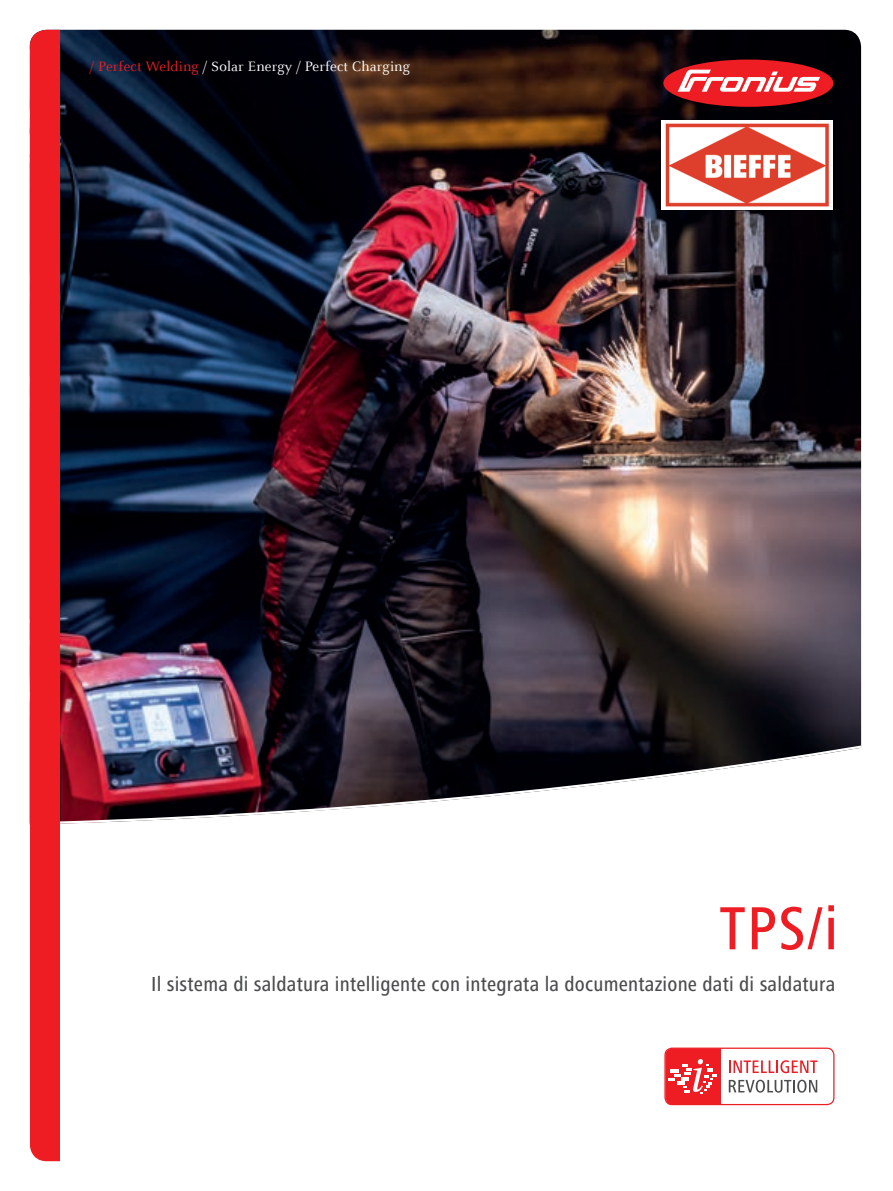
<style>
.page{position:relative;width:893px;height:1191px;background:#fff}
.page>*{position:absolute;margin:0;border:0;box-sizing:border-box;transform-origin:0 0}
.t1{font:500 condensed 63px "Frutiger Next LTW1 G";color:#ee1d23}
.t2{font:500 condensed 21px "Frutiger Next";letter-spacing:.01em;color:#4b4c4d}
.t3{font:15px "Celeste Offc Pro";letter-spacing:.01em;color:#fff}
.s1{color:#ee1d23}
</style>
<div class="page">
<img style="left:60px;top:30px;width:801px;height:794px">
<div style="left:30px;top:30px;width:30px;height:1131px;background:#ee1d23"></div>
<div style="left:663px;top:60px;width:170px;height:47px;background:#ee1d23;border-radius:50%"></div>
<svg style="left:678px;top:70px;width:142px;height:22px"></svg>
<svg style="left:664px;top:1047px;width:170px;height:58px"></svg>
<img style="left:662px;top:121px;width:171px;height:89px">
<p class="t3" style="left:90px;top:57px;width:322px"><span class="s1">/ Perfect Welding</span> / Solar Energy / Perfect Charging</p>
<h1 class="t1" style="left:719px;top:892px;width:120px">TPS/i</h1>
<p class="t2" style="left:151px;top:971px;width:686px">Il sistema di saldatura intelligente con integrata la documentazione dati di saldatura</p>
</div>
